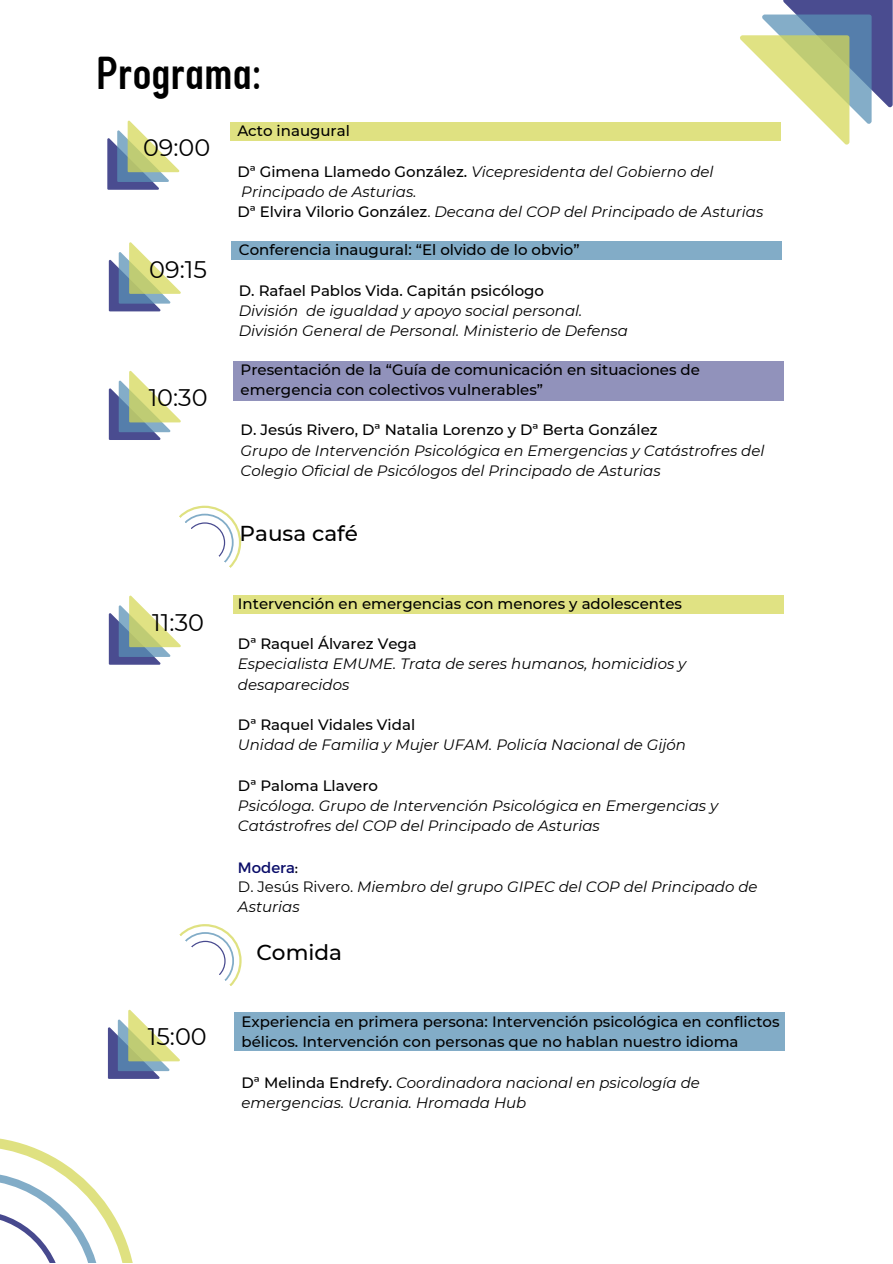
<style>
.page{position:relative;width:893px;height:1264px;background:#fff}
.page>*{position:absolute;margin:0;border:0;box-sizing:border-box;transform-origin:0 0}
.t1{font:700 45px "Arch TH Cond";letter-spacing:.02em;color:#000}
.t2{font:24px "Montserrat";color:#000}
.t3{font:500 21.6px "Montserrat";color:#000}
.t4{font:italic 15px/20.2px "Montserrat";color:#000}
.t5{font:500 15px/20.2px "Montserrat";color:#000}
.t6{font:15px "Montserrat";color:#0a0d69}
.s1{font-weight:500;font-style:normal}
.s2{font-style:normal}
.s3{color:#000}
</style>
<div class="page">
<svg style="left:739px;top:0;width:153px;height:145px"></svg>
<svg style="left:0;top:1138px;width:133px;height:124px"></svg>
<svg style="left:107px;top:120px;width:72px;height:70px"></svg>
<div style="left:230px;top:123px;width:550px;height:18px;background:#dfe181"></div>
<svg style="left:109px;top:242px;width:72px;height:69px"></svg>
<div style="left:232px;top:242px;width:550px;height:18px;background:#82acc7"></div>
<svg style="left:109px;top:371px;width:72px;height:69px"></svg>
<div style="left:233px;top:361px;width:550px;height:39px;background:#9192bb"></div>
<svg style="left:109px;top:505px;width:132px;height:159px"></svg>
<div style="left:233px;top:595px;width:550px;height:19px;background:#e0e283"></div>
<svg style="left:108px;top:924px;width:133px;height:154px"></svg>
<div style="left:234px;top:1012px;width:550px;height:38px;background:#82acc7"></div>
<p class="t1" style="left:96px;top:45px;width:166px">Programa:</p>
<p class="t2" style="left:143px;top:133px;width:69px">09:00</p>
<p class="t5" style="left:237px;top:121px;width:114px">Acto inaugural</p>
<p class="t4" style="left:237px;top:161px;width:477px"><span class="s1">Dª Gimena Llamedo González.</span> Vicepresidenta del Gobierno del</p>
<p class="t4" style="left:241px;top:182px;width:177px">Principado de Asturias.</p>
<p class="t4" style="left:237px;top:202px;width:527px"><span class="s1">Dª Elvira Vilorio González</span><span class="s2">.</span> Decana del COP del Principado de Asturias</p>
<p class="t2" style="left:149px;top:254px;width:59px">09:15</p>
<p class="t2" style="left:149px;top:383px;width:60px">10:30</p>
<p class="t2" style="left:152px;top:607px;width:53px">11:30</p>
<p class="t2" style="left:148px;top:1021px;width:60px">15:00</p>
<p class="t5" style="left:239px;top:240px;width:342px">Conferencia inaugural: “El olvido de lo obvio”</p>
<p class="t5" style="left:239px;top:280px;width:307px">D. Rafael Pablos Vida. Capitán psicólogo</p>
<p class="t4" style="left:239px;top:300px;width:345px">División de igualdad y apoyo social personal.</p>
<p class="t4" style="left:239px;top:321px;width:391px">División General de Personal. Ministerio de Defensa</p>
<p class="t5" style="left:241px;top:359px;width:461px">Presentación de la “Guía de comunicación en situaciones de emergencia con colectivos vulnerables”</p>
<p class="t5" style="left:241px;top:420px;width:418px">D. Jesús Rivero, Dª Natalia Lorenzo y Dª Berta González</p>
<p class="t4" style="left:241px;top:440px;width:525px">Grupo de Intervención Psicológica en Emergencias y Catástrofres del<br>Colegio Oficial de Psicólogos del Principado de Asturias</p>
<p class="t3" style="left:239px;top:520px;width:120px">Pausa café</p>
<p class="t5" style="left:238px;top:593px;width:445px">Intervención en emergencias con menores y adolescentes</p>
<p class="t5" style="left:238px;top:633px;width:180px">Dª Raquel Álvarez Vega</p>
<p class="t4" style="left:238px;top:653px;width:450px">Especialista EMUME. Trata de seres humanos, homicidios y desaparecidos</p>
<p class="t5" style="left:238px;top:714px;width:179px">Dª Raquel Vidales Vidal</p>
<p class="t4" style="left:238px;top:734px;width:449px">Unidad de Familia y Mujer UFAM. Policía Nacional de Gijón</p>
<p class="t5" style="left:238px;top:775px;width:141px">Dª Paloma Llavero</p>
<p class="t4" style="left:238px;top:795px;width:481px">Psicóloga. Grupo de Intervención Psicológica en Emergencias y<br>Catástrofres del COP del Principado de Asturias</p>
<p class="t6" style="left:238px;top:857px;width:62px">Modera<span class="s3">:</span></p>
<p class="t4" style="left:238px;top:876px;width:521px"><span class="s2">D. Jesús Rivero.</span> Miembro del grupo GIPEC del COP del Principado de<br>Asturias</p>
<p class="t3" style="left:256px;top:938px;width:87px">Comida</p>
<p class="t5" style="left:241px;top:1011px;width:539px">Experiencia en primera persona: Intervención psicológica en conflictos bélicos. Intervención con personas que no hablan nuestro idioma</p>
<p class="t4" style="left:241px;top:1072px;width:460px"><span class="s1">Dª Melinda Endrefy.</span> Coordinadora nacional en psicología de emergencias. Ucrania. Hromada Hub</p>
</div>
